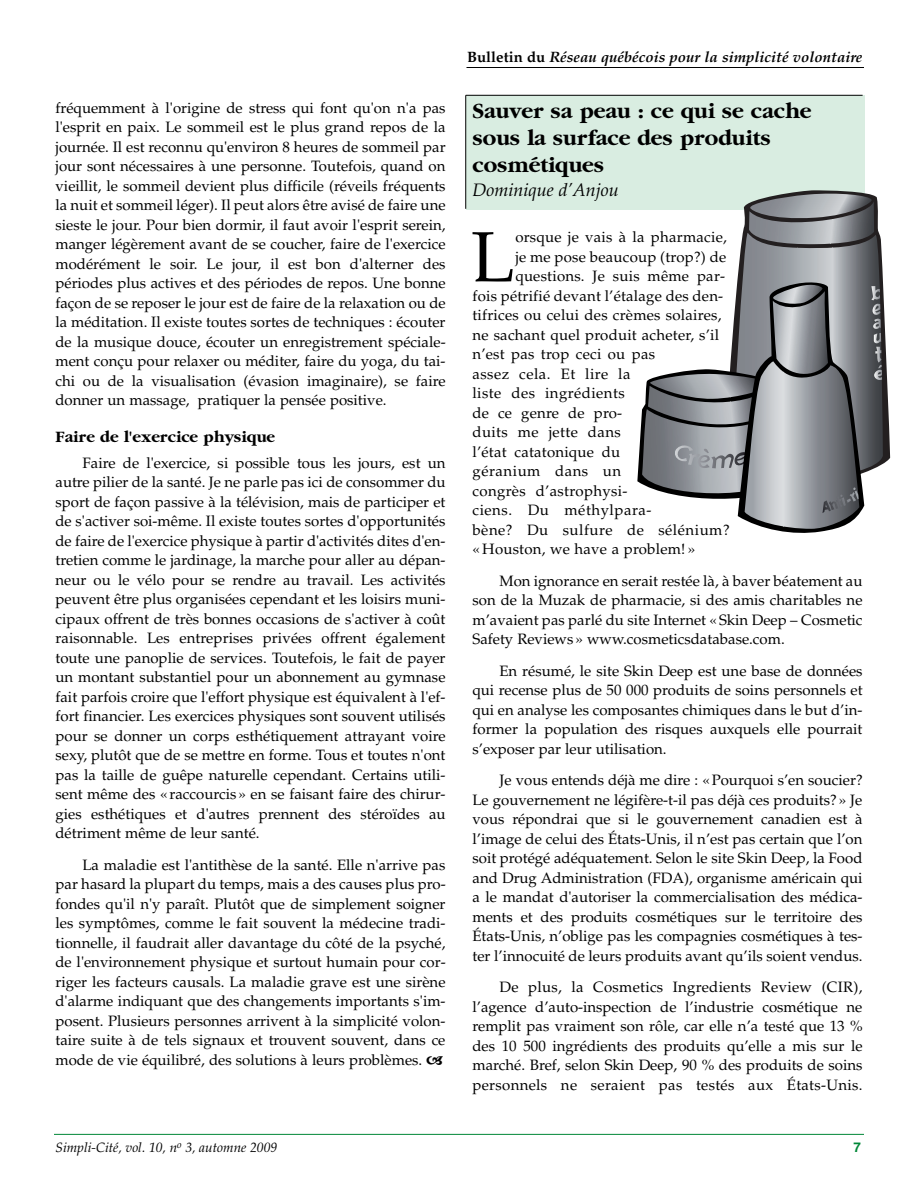
<style>
.page{position:relative;width:918px;height:1188px;background:#fff}
.page>*{position:absolute;margin:0;border:0;box-sizing:border-box;transform-origin:0 0}
.t1{font:71.1px "Palatino";color:#000}
.t2{font:700 22.5px/27px "Garamond";color:#000}
.t3{font:italic 18px "Palatino";color:#000}
.t4{font:700 16.5px "Garamond";color:#000}
.t5{font:15px/19.5px "Palatino";letter-spacing:.015em;color:#000;text-align:justify}
.t6{font:15px "Palatino";letter-spacing:.035em;color:#000}
.t7{font:italic 700 15px "Palatino";color:#000}
.t8{font:italic 13.5px "Palatino";color:#000}
.t9{font:700 13.5px "Helvetica";color:#018737}
.s1{font-style:normal}
</style>
<div class="page">
<div style="left:466px;top:95px;width:399px;height:115px;background:#d9ede1"></div>
<hr style="left:466px;top:95px;width:397px;height:1px;background:#000">
<hr style="left:465px;top:95px;width:1px;height:114px;background:#000">
<hr style="left:466px;top:67px;width:398px;height:1px;background:#000">
<hr style="left:54px;top:1134px;width:810px;height:1px;background:#018737">
<svg style="left:797px;top:190px;width:93px;height:274px"></svg>
<svg style="left:637px;top:192px;width:246px;height:341px"></svg>
<p class="t5" style="left:56px;top:100px;width:392px">fréquemment à l'origine de stress qui font qu'on n'a pas l'esprit en paix. Le sommeil est le plus grand repos de la journée. Il est reconnu qu'environ 8 heures de sommeil par jour sont nécessaires à une personne. Toutefois, quand on vieillit, le sommeil devient plus difficile (réveils fréquents la nuit et sommeil léger). Il peut alors être avisé de faire une sieste le jour. Pour bien dormir, il faut avoir l'esprit serein, manger légèrement avant de se coucher, faire de l'exercice modérément le soir. Le jour, il est bon d'alterner des périodes plus actives et des périodes de repos. Une bonne façon de se reposer le jour est de faire de la relaxation ou de la méditation. Il existe toutes sortes de techniques : écouter de la musique douce, écouter un enregistrement spéciale&shy;ment conçu pour relaxer ou méditer, faire du yoga, du tai&shy;chi ou de la visualisation (évasion imaginaire), se faire donner un massage, pratiquer la pensée positive.</p>
<p class="t4" style="left:56px;top:427px;width:221px">Faire de l'exercice physique</p>
<p class="t5" style="left:56px;top:454px;width:392px;text-indent:27px">Faire de l'exercice, si possible tous les jours, est un autre pilier de la santé. Je ne parle pas ici de consommer du sport de façon passive à la télévision, mais de participer et de s'activer soi-même. Il existe toutes sortes d'opportunités de faire de l'exercice physique à partir d'activités dites d'en&shy;tretien comme le jardinage, la marche pour aller au dépan&shy;neur ou le vélo pour se rendre au travail. Les activités peuvent être plus organisées cependant et les loisirs muni&shy;cipaux offrent de très bonnes occasions de s'activer à coût raisonnable. Les entreprises privées offrent également toute une panoplie de services. Toutefois, le fait de payer un montant substantiel pour un abonnement au gymnase fait parfois croire que l'effort physique est équivalent à l'ef&shy;fort financier. Les exercices physiques sont souvent utilisés pour se donner un corps esthétiquement attrayant voire sexy, plutôt que de se mettre en forme. Tous et toutes n'ont pas la taille de guêpe naturelle cependant. Certains utili&shy;sent même des « raccourcis » en se faisant faire des chirur&shy;gies esthétiques et d'autres prennent des stéroïdes au détriment même de leur santé.</p>
<p class="t5" style="left:56px;top:856px;width:392px;text-indent:27px">La maladie est l'antithèse de la santé. Elle n'arrive pas par hasard la plupart du temps, mais a des causes plus pro&shy;fondes qu'il n'y paraît. Plutôt que de simplement soigner les symptômes, comme le fait souvent la médecine tradi&shy;tionnelle, il faudrait aller davantage du côté de la psyché, de l'environnement physique et surtout humain pour cor&shy;riger les facteurs causals. La maladie grave est une sirène d'alarme indiquant que des changements importants s'im&shy;posent. Plusieurs personnes arrivent à la simplicité volon&shy;taire suite à de tels signaux et trouvent souvent, dans ce mode de vie équilibré, des solutions à leurs problèmes.</p>
<p class="t7" style="left:467px;top:51px;width:397px"><span class="s1">Bulletin du</span> Réseau québécois pour la simplicité volontaire</p>
<h2 class="t2" style="left:472px;top:96px;width:341px">Sauver sa peau : ce qui se cache sous la surface des produits cosmétiques</h2>
<p class="t3" style="left:472px;top:183px;width:148px">Dominique d’Anjou</p>
<h1 class="t1" style="left:471px;top:230px;width:45px">L</h1>
<p class="t5" style="left:515px;top:229px;width:213px">orsque je vais à la pharmacie,</p>
<p class="t5" style="left:515px;top:249px;width:212px">je me pose beaucoup (trop?) de</p>
<p class="t5" style="left:515px;top:268px;width:211px">questions. Je suis même par-</p>
<p class="t5" style="left:472px;top:288px;width:252px">fois pétrifié devant l’étalage des den-</p>
<p class="t5" style="left:472px;top:307px;width:250px">tifrices ou celui des crèmes solaires,</p>
<p class="t5" style="left:472px;top:327px;width:248px">ne sachant quel produit acheter, s’il</p>
<p class="t5" style="left:472px;top:346px;width:184px">n’est pas trop ceci ou pas</p>
<p class="t5" style="left:472px;top:366px;width:160px">assez cela. Et lire la</p>
<p class="t5" style="left:472px;top:385px;width:154px">liste des ingrédients</p>
<p class="t5" style="left:472px;top:405px;width:151px">de ce genre de pro-</p>
<p class="t5" style="left:472px;top:424px;width:150px">duits me jette dans</p>
<p class="t5" style="left:472px;top:444px;width:149px">l’état catatonique du</p>
<p class="t6" style="left:472px;top:465px;width:150px">géranium dans un</p>
<p class="t5" style="left:472px;top:483px;width:156px">congrès d’astrophysi-</p>
<p class="t6" style="left:472px;top:504px;width:180px">ciens. Du méthylpara-</p>
<p class="t6" style="left:472px;top:524px;width:259px">bène? Du sulfure de sélénium?</p>
<p class="t5" style="left:472px;top:541px;width:224px">« Houston, we have a problem! »</p>
<p class="t5" style="left:472px;top:573px;width:392px;text-indent:27px">Mon ignorance en serait restée là, à baver béatement au son de la Muzak de pharmacie, si des amis charitables ne m’avaient pas parlé du site Internet « Skin Deep – Cosmetic Safety Reviews » www.cosmeticsdatabase.com.</p>
<p class="t5" style="left:472px;top:663px;width:392px;text-indent:27px">En résumé, le site Skin Deep est une base de données qui recense plus de 50 000 produits de soins personnels et qui en analyse les composantes chimiques dans le but d’in&shy;former la population des risques auxquels elle pourrait s’exposer par leur utilisation.</p>
<p class="t5" style="left:472px;top:772px;width:392px;text-indent:27px">Je vous entends déjà me dire : « Pourquoi s’en soucier?<br>Le gouvernement ne légifère-t-il pas déjà ces produits? » Je vous répondrai que si le gouvernement canadien est à l’image de celui des États-Unis, il n’est pas certain que l’on soit protégé adéquatement. Selon le site Skin Deep, la Food and Drug Administration (FDA), organisme américain qui a le mandat d'autoriser la commercialisation des médica&shy;ments et des produits cosmétiques sur le territoire des États-Unis, n’oblige pas les compagnies cosmétiques à tes&shy;ter l’innocuité de leurs produits avant qu’ils soient vendus.</p>
<p class="t5" style="left:472px;top:979px;width:392px;text-indent:27px">De plus, la Cosmetics Ingredients Review (CIR), l’agence d’auto-inspection de l’industrie cosmétique ne remplit pas vraiment son rôle, car elle n’a testé que 13 % des 10 500 ingrédients des produits qu’elle a mis sur le marché. Bref, selon Skin Deep, 90 % des produits de soins personnels ne seraient pas testés aux États-Unis.</p>
<p class="t8" style="left:56px;top:1142px;width:223px">Simpli-Cité, vol. 10, n<sup>o</sup> 3, automne 2009</p>
<p class="t9" style="left:853px;top:1142px;width:9px">7</p>
</div>
